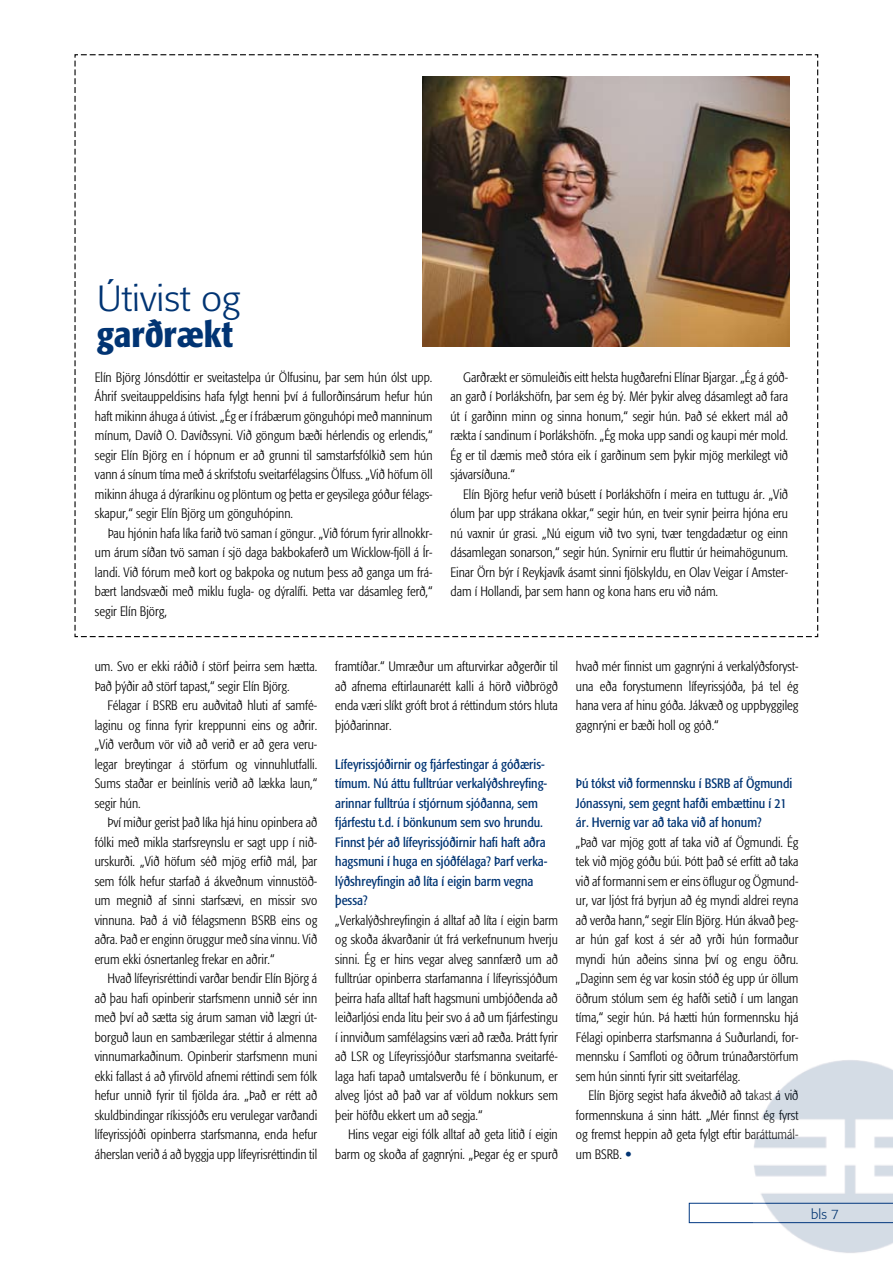
<style>
.page{position:relative;width:893px;height:1263px;background:#fff}
.page>*{position:absolute;margin:0;border:0;box-sizing:border-box;transform-origin:0 0}
.t1{font:300 36px "Formata";color:#013473;scale:1.05 1}
.t2{font:500 condensed 36px "Formata";color:#013473;scale:1.05 1}
.t3{font:300 condensed 13.5px/19.5px "Formata";color:#000;text-align:justify}
.t4{font:condensed 13.5px/19.5px "Formata";color:#013473}
.t5{font:300 13.5px "Formata";color:#013473}
.s1{font-family:"Trade Gothic LH";font-weight:400;font-stretch:expanded;color:#013473}
</style>
<div class="page">
<svg style="left:689px;top:1203px;width:64px;height:20px"></svg>
<svg style="left:74px;top:54px;width:745px;height:584px"></svg>
<img style="left:423px;top:77px;width:367px;height:269px">
<img style="left:753px;top:1060px;width:140px;height:193px">
<h1 class="t1" style="left:97px;top:277px;width:138px">Útivist og</h1>
<h1 class="t2" style="left:97px;top:312px;width:131px">garðrækt</h1>
<p class="t3" style="left:95px;top:367px;width:339px">Elín Björg Jónsdóttir er sveitastelpa úr Ölfusinu, þar sem hún ólst upp.<br>Áhrif sveitauppeldisins hafa fylgt henni því á fullorðinsárum hefur hún haft mikinn áhuga á útivist. „Ég er í frábærum gönguhópi með manninum mínum, Davíð O. Davíðssyni. Við göngum bæði hérlendis og erlendis,“ segir Elín Björg en í hópnum er að grunni til samstarfsfólkið sem hún vann á sínum tíma með á skrifstofu sveitarfélagsins Ölfuss. „Við höfum öll mikinn áhuga á dýraríkinu og plöntum og þetta er geysilega góður félags&shy;skapur,“ segir Elín Björg um gönguhópinn.</p>
<p class="t3" style="left:95px;top:523px;width:339px;text-indent:13px">Þau hjónin hafa líka farið tvö saman í göngur. „Við fórum fyrir allnokkr&shy;um árum síðan tvö saman í sjö daga bakbokaferð um Wicklow-fjöll á Ír&shy;landi. Við fórum með kort og bakpoka og nutum þess að ganga um frá&shy;bært landsvæði með miklu fugla- og dýralífi. Þetta var dásamleg ferð,“ segir Elín Björg,</p>
<p class="t3" style="left:451px;top:367px;width:339px;text-indent:13px">Garðrækt er sömuleiðis eitt helsta hugðarefni Elínar Bjargar. „Ég á góð&shy;an garð í Þorlákshöfn, þar sem ég bý. Mér þykir alveg dásamlegt að fara út í garðinn minn og sinna honum,“ segir hún. Það sé ekkert mál að rækta í sandinum í Þorlákshöfn. „Ég moka upp sandi og kaupi mér mold.<br>Ég er til dæmis með stóra eik í garðinum sem þykir mjög merkilegt við sjávarsíðuna.“</p>
<p class="t3" style="left:451px;top:484px;width:339px;text-indent:13px">Elín Björg hefur verið búsett í Þorlákshöfn í meira en tuttugu ár. „Við ólum þar upp strákana okkar,“ segir hún, en tveir synir þeirra hjóna eru nú vaxnir úr grasi. „Nú eigum við tvo syni, tvær tengdadætur og einn dásamlegan sonarson,“ segir hún. Synirnir eru fluttir úr heimahögunum.<br>Einar Örn býr í Reykjavík ásamt sinni fjölskyldu, en Olav Veigar í Amster&shy;dam í Hollandi, þar sem hann og kona hans eru við nám.</p>
<p class="t3" style="left:95px;top:657px;width:224px">um. Svo er ekki ráðið í störf þeirra sem hætta.<br>Það þýðir að störf tapast,“ segir Elín Björg.</p>
<p class="t3" style="left:95px;top:696px;width:224px;text-indent:13px">Félagar í BSRB eru auðvitað hluti af samfé&shy;laginu og finna fyrir kreppunni eins og aðrir. „Við verðum vör við að verið er að gera veru&shy;legar breytingar á störfum og vinnuhlutfalli.<br>Sums staðar er beinlínis verið að lækka laun,“ segir hún.</p>
<p class="t3" style="left:95px;top:813px;width:224px;text-indent:13px">Því miður gerist það líka hjá hinu opinbera að fólki með mikla starfsreynslu er sagt upp í nið&shy;urskurði. „Við höfum séð mjög erfið mál, þar sem fólk hefur starfað á ákveðnum vinnustöð&shy;um megnið af sinni starfsævi, en missir svo vinnuna. Það á við félagsmenn BSRB eins og aðra. Það er enginn öruggur með sína vinnu. Við erum ekki ósnertanleg frekar en aðrir.“</p>
<p class="t3" style="left:95px;top:969px;width:224px;text-indent:13px">Hvað lífeyrisréttindi varðar bendir Elín Björg á að þau hafi opinberir starfsmenn unnið sér inn með því að sætta sig árum saman við lægri út&shy;borguð laun en sambærilegar stéttir á almenna vinnumarkaðinum. Opinberir starfsmenn muni ekki fallast á að yfirvöld afnemi réttindi sem fólk hefur unnið fyrir til fjölda ára. „Það er rétt að skuldbindingar ríkissjóðs eru verulegar varðandi lífeyrissjóði opinberra starfsmanna, enda hefur áherslan verið á að byggja upp lífeyrisréttindin til</p>
<p class="t3" style="left:335px;top:657px;width:224px">framtíðar.“ Umræður um afturvirkar aðgerðir til að afnema eftirlaunarétt kalli á hörð viðbrögð enda væri slíkt gróft brot á réttindum stórs hluta þjóðarinnar.</p>
<p class="t4" style="left:335px;top:754px;width:214px">Lífeyrissjóðirnir og fjárfestingar á góðæris&shy;tímum. Nú áttu fulltrúar verkalýðshreyfing&shy;arinnar fulltrúa í stjórnum sjóðanna, sem fjárfestu t.d. í bönkunum sem svo hrundu.<br>Finnst þér að lífeyrissjóðirnir hafi haft aðra hagsmuni í huga en sjóðfélaga? Þarf verka&shy;lýðshreyfingin að líta í eigin barm vegna þessa?</p>
<p class="t3" style="left:335px;top:910px;width:224px">„Verkalýðshreyfingin á alltaf að líta í eigin barm og skoða ákvarðanir út frá verkefnunum hverju sinni. Ég er hins vegar alveg sannfærð um að fulltrúar opinberra starfamanna í lífeyrissjóðum þeirra hafa alltaf haft hagsmuni umbjóðenda að leiðarljósi enda litu þeir svo á að um fjárfestingu í innviðum samfélagsins væri að ræða. Þrátt fyrir að LSR og Lífeyrissjóður starfsmanna sveitarfé&shy;laga hafi tapað umtalsverðu fé í bönkunum, er alveg ljóst að það var af völdum nokkurs sem þeir höfðu ekkert um að segja.“</p>
<p class="t3" style="left:335px;top:1125px;width:224px;text-align:right">Hins vegar eigi fólk alltaf að geta litið í eigin barm og skoða af gagnrýni. „Þegar ég er spurð</p>
<p class="t3" style="left:576px;top:657px;width:224px">hvað mér finnist um gagnrýni á verkalýðsforyst&shy;una eða forystumenn lífeyrissjóða, þá tel ég hana vera af hinu góða. Jákvæð og uppbyggileg gagnrýni er bæði holl og góð.“</p>
<p class="t4" style="left:576px;top:774px;width:218px">Þú tókst við formennsku í BSRB af Ögmundi<br>Jónassyni, sem gegnt hafði embættinu í 21 ár. Hvernig var að taka við af honum?</p>
<p class="t3" style="left:576px;top:832px;width:224px">„Það var mjög gott af taka við af Ögmundi. Ég tek við mjög góðu búi. Þótt það sé erfitt að taka við af formanni sem er eins öflugur og Ögmund&shy;ur, var ljóst frá byrjun að ég myndi aldrei reyna að verða hann,“ segir Elín Björg. Hún ákvað þeg&shy;ar hún gaf kost á sér að yrði hún formaður myndi hún aðeins sinna því og engu öðru. „Daginn sem ég var kosin stóð ég upp úr öllum öðrum stólum sem ég hafði setið í um langan tíma,“ segir hún. Þá hætti hún formennsku hjá Félagi opinberra starfsmanna á Suðurlandi, for&shy;mennsku í Samfloti og öðrum trúnaðarstörfum sem hún sinnti fyrir sitt sveitarfélag.</p>
<p class="t3" style="left:576px;top:1086px;width:224px;text-indent:13px">Elín Björg segist hafa ákveðið að takast á við formennskuna á sinn hátt. „Mér finnst ég fyrst og fremst heppin að geta fylgt eftir baráttumál&shy;um BSRB. <span class="s1">•</span></p>
<p class="t5" style="left:811px;top:1206px;width:29px">bls 7</p>
</div>
